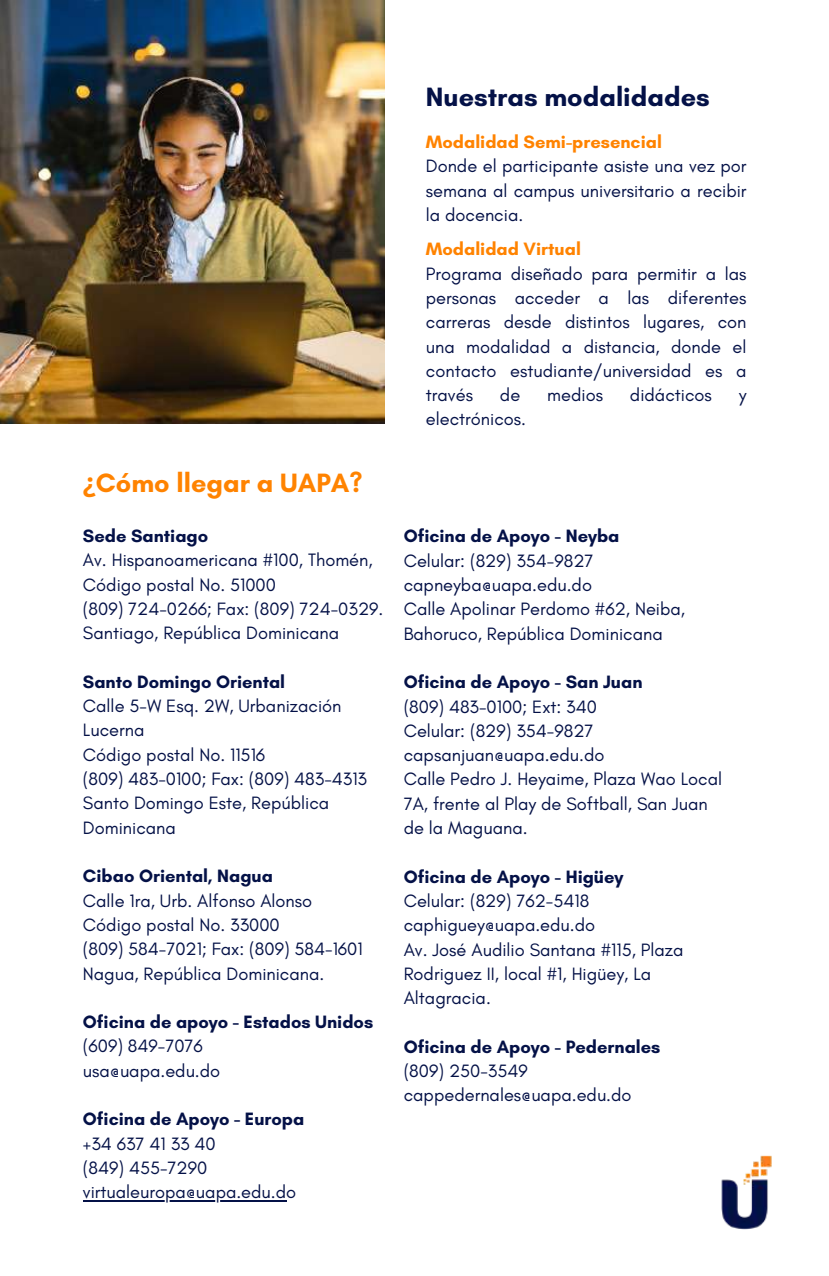
<style>
.page{position:relative;width:829px;height:1276px;background:#fff}
.page>*{position:absolute;margin:0;border:0;box-sizing:border-box;transform-origin:0 0}
.t1{font:700 27px "Glacial Indifference";color:#041147}
.t2{font:700 27px "Glacial Indifference";color:#ff8300}
.t3{font:18.22px/24.3px "Glacial Indifference";color:#041147}
.t4{font:700 18.22px "Glacial Indifference";color:#041147}
.t5{font:700 18.22px "Glacial Indifference";color:#ff8300}
.s1{font-family:"Noto Sans"}
</style>
<div class="page">
<img style="left:721px;top:1155px;width:51px;height:75px">
<img style="left:0;top:0;width:385px;height:424px">
<hr style="left:83px;top:1200px;width:203px;height:1px;background:#041147">
<h1 class="t2" style="left:83px;top:466px;width:281px"><span class="s1">¿</span>Cómo llegar a UAPA?</h1>
<p class="t4" style="left:83px;top:525px;width:127px">Sede Santiago</p>
<p class="t3" style="left:83px;top:548px;width:302px">Av. Hispanoamericana #100, Thomén,<br>Código postal No. 51000<br>(809) 724-0266; Fax: (809) 724-0329.<br>Santiago, República Dominicana</p>
<p class="t4" style="left:83px;top:670px;width:204px">Santo Domingo Oriental</p>
<p class="t3" style="left:83px;top:693px;width:285px">Calle 5-W Esq. 2W, Urbanización<br>Lucerna<br>Código postal No. 11516<br>(809) 483-0100; Fax: (809) 483-4313<br>Santo Domingo Este, República<br>Dominicana</p>
<p class="t4" style="left:83px;top:865px;width:191px">Cibao Oriental, Nagua</p>
<p class="t3" style="left:83px;top:888px;width:281px">Calle 1ra, Urb. Alfonso Alonso<br>Código postal No. 33000<br>(809) 584-7021; Fax: (809) 584-1601<br>Nagua, República Dominicana.</p>
<p class="t4" style="left:83px;top:1011px;width:292px">Oficina de apoyo - Estados Unidos</p>
<p class="t3" style="left:83px;top:1034px;width:139px">(609) 849-7076 usa@uapa.edu.do</p>
<p class="t4" style="left:83px;top:1108px;width:223px">Oficina de Apoyo - Europa</p>
<p class="t3" style="left:83px;top:1131px;width:215px">+34 637 41 33 40<br>(849) 455-7290 virtualeuropa@uapa.edu.do</p>
<h1 class="t1" style="left:426px;top:80px;width:285px">Nuestras modalidades</h1>
<p class="t5" style="left:426px;top:131px;width:237px">Modalidad Semi-presencial</p>
<p class="t3" style="left:426px;top:154px;width:322px;text-align:justify">Donde el participante asiste una vez por semana al campus universitario a recibir la docencia.</p>
<p class="t5" style="left:426px;top:238px;width:157px">Modalidad Virtual</p>
<p class="t3" style="left:426px;top:261px;width:322px;text-align:justify">Programa diseñado para permitir a las personas acceder a las diferentes carreras desde distintos lugares, con una modalidad a distancia, donde el contacto estudiante/universidad es a través</p>
<p class="t3" style="left:500px;top:383px;width:22px">de</p>
<p class="t3" style="left:547px;top:383px;width:57px">medios</p>
<p class="t3" style="left:630px;top:383px;width:83px">didácticos</p>
<p class="t3" style="left:738px;top:383px;width:9px">y</p>
<p class="t3" style="left:426px;top:407px;width:102px">electrónicos.</p>
<p class="t4" style="left:404px;top:525px;width:217px">Oficina de Apoyo - Neyba</p>
<p class="t3" style="left:404px;top:548px;width:283px">Celular: (829) 354-9827 capneyba@uapa.edu.do<br>Calle Apolinar Perdomo #62, Neiba,<br>Bahoruco, República Dominicana</p>
<p class="t4" style="left:404px;top:671px;width:240px">Oficina de Apoyo - San Juan</p>
<p class="t3" style="left:404px;top:694px;width:320px">(809) 483-0100; Ext: 340<br>Celular: (829) 354-9827 capsanjuan@uapa.edu.do<br>Calle Pedro J. Heyaime, Plaza Wao Local<br>7A, frente al Play de Softball, San Juan de la Maguana.</p>
<p class="t4" style="left:404px;top:865px;width:221px">Oficina de Apoyo - Higüey</p>
<p class="t3" style="left:404px;top:888px;width:281px">Celular: (829) 762-5418 caphiguey@uapa.edu.do<br>Av. José Audilio Santana #115, Plaza<br>Rodriguez II, local #1, Higüey, La<br>Altagracia.</p>
<p class="t4" style="left:404px;top:1035px;width:258px">Oficina de Apoyo - Pedernales</p>
<p class="t3" style="left:404px;top:1058px;width:229px">(809) 250-3549 cappedernales@uapa.edu.do</p>
</div>
